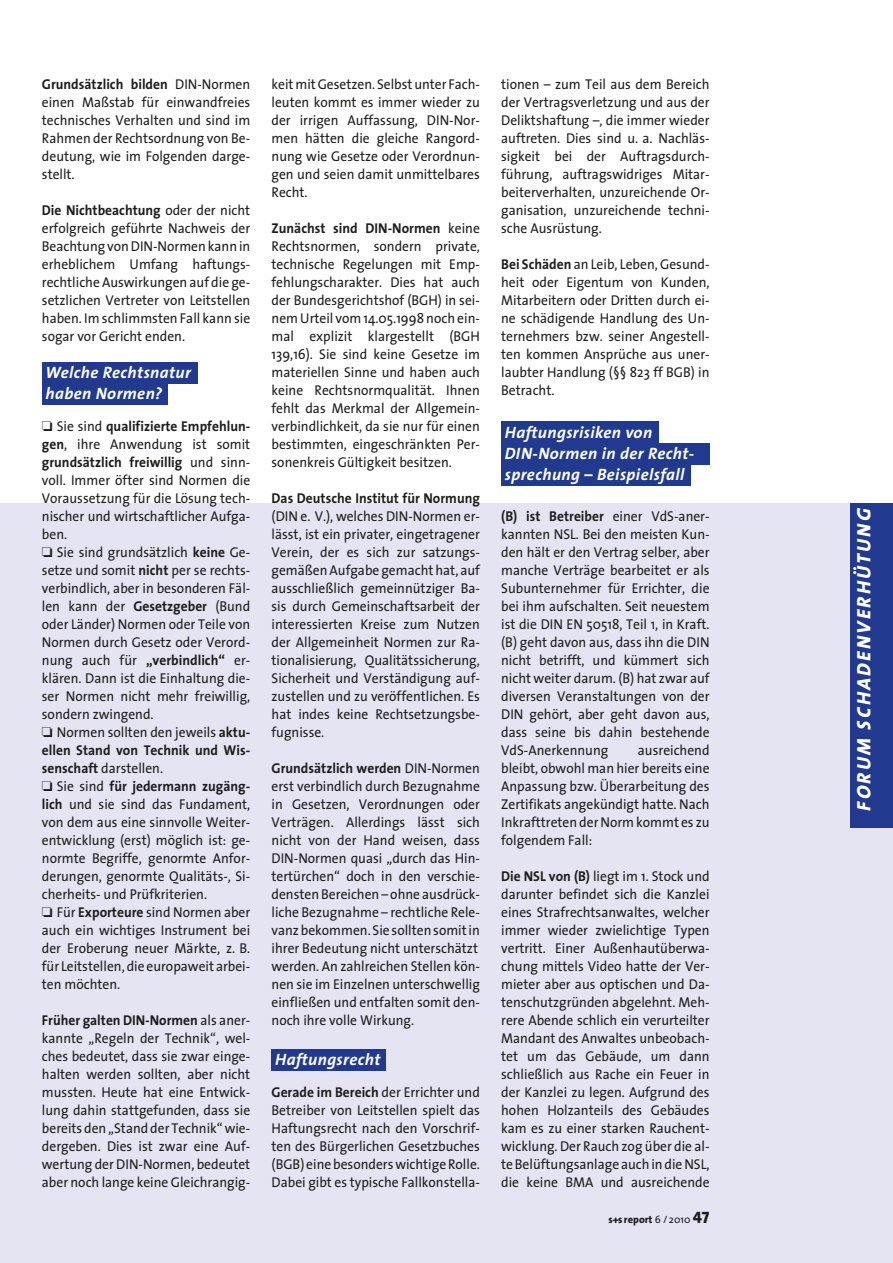
<style>
.page{position:relative;width:893px;height:1263px;background:#fff}
.page>*{position:absolute;margin:0;border:0;box-sizing:border-box;transform-origin:0 0}
.t1{font:italic 700 19.5px/22.5px "The Sans";color:#fff;scale:.9 1}
.t2{font:italic 800 19.5px "The Sans";letter-spacing:.115em;color:#fff}
.t3{font:italic 700 19.5px "The Sans";color:#e4e4f3;scale:.9 1}
.t4{font:italic 700 16.5px/21.3px "The Sans";letter-spacing:.025em;color:#fff}
.t5{font:14.25px/18px "The Sans";color:#1d1d1b;text-align:justify;scale:.95 1}
.t6{font:700 14.25px "The Sans";color:#1d1d1b;scale:.95 1}
.t7{font:800 10.5px "The Sans";color:#1d1d1b}
.s1{font-weight:700}
.s2{font-weight:400}
.s3{font-family:"The Sans Extra Bold Caps";font-weight:400;font-size:16.5px}
</style>
<div class="page">
<div style="left:0;top:503px;width:892px;height:759px;background:#e4e4f3"></div>
<div style="left:850px;top:503px;width:42px;height:325px;background:#213a8f"></div>
<div style="left:42px;top:362px;width:156px;height:21px;background:#213a8f"></div>
<div style="left:42px;top:383px;width:126px;height:22px;background:#213a8f"></div>
<div style="left:272px;top:1050px;width:114px;height:21px;background:#213a8f"></div>
<div style="left:501px;top:422px;width:157px;height:21px;background:#213a8f"></div>
<div style="left:501px;top:443px;width:208px;height:21px;background:#213a8f"></div>
<div style="left:501px;top:464px;width:189px;height:21px;background:#213a8f"></div>
<p class="t5" style="left:42px;top:76px;width:221px"><span class="s1">Grundsätzlich bilden</span> DIN-Normen einen Maßstab für einwandfreies technisches Verhalten und sind im Rahmen der Rechtsordnung von Be&shy;deutung, wie im Folgenden darge&shy;stellt.</p>
<p class="t5" style="left:42px;top:202px;width:221px"><span class="s1">Die Nichtbeachtung</span> oder der nicht erfolgreich geführte Nachweis der Beachtung von DIN-Normen kann in erheblichem Umfang haftungs&shy;rechtliche Auswirkungen auf die ge&shy;setzlichen Vertreter von Leitstellen haben. Im schlimmsten Fall kann sie sogar vor Gericht enden.</p>
<h1 class="t1" style="left:42px;top:365px;width:165px">Welche Rechtsnatur haben Normen?</h1>
<p class="t5" style="left:42px;top:418px;width:221px;text-align:left">❏ Sie sind <span class="s1">qualifizierte Empfehlun&shy;gen</span>, ihre Anwendung ist somit <span class="s1">grundsätzlich freiwillig</span> und sinn&shy;voll. Immer öfter sind Normen die<br>Voraussetzung für die Lösung tech&shy;nischer und wirtschaftlicher Aufga&shy;ben.<br>❏ Sie sind grundsätzlich <span class="s1">keine</span> Ge&shy;setze und somit <span class="s1">nicht</span> per se rechts&shy;verbindlich, aber in besonderen Fäl&shy;len kann der <span class="s1">Gesetzgeber</span> (Bund oder Länder) Normen oder Teile von<br>Normen durch Gesetz oder Verord&shy;nung auch für <span class="s1">„verbindlich“</span> er&shy;klären. Dann ist die Einhaltung die&shy;ser Normen nicht mehr freiwillig, sondern zwingend.<br>❏ Normen sollten den jeweils <span class="s1">aktu&shy;ellen Stand von Technik und Wis&shy;senschaft</span> darstellen.<br>❏ Sie sind <span class="s1">für jedermann zugäng&shy;lich</span> und sie sind das Fundament, von dem aus eine sinnvolle Weiter&shy;entwicklung (erst) möglich ist: ge&shy;normte Begriffe, genormte Anfor&shy;derungen, genormte Qualitäts-, Si&shy;cherheits- und Prüfkriterien.<br>❏ Für <span class="s1">Exporteure</span> sind Normen aber auch ein wichtiges Instrument bei der Eroberung neuer Märkte, z. B. für Leitstellen, die europaweit arbei&shy;ten möchten.</p>
<p class="t5" style="left:42px;top:1012px;width:221px"><span class="s1">Früher galten DIN-Normen</span> als aner&shy;kannte „Regeln der Technik“, wel&shy;ches bedeutet, dass sie zwar einge&shy;halten werden sollten, aber nicht mussten. Heute hat eine Entwick&shy;lung dahin stattgefunden, dass sie bereits den „Stand der Technik“ wie&shy;dergeben. Dies ist zwar eine Auf&shy;wertung der DIN-Normen, bedeutet aber noch lange keine Gleichrangig-</p>
<p class="t4" style="left:46px;top:363px;width:147px">Welche Rechtsnatur haben Normen?</p>
<p class="t5" style="left:272px;top:76px;width:221px">keit mit Gesetzen. Selbst unter Fach&shy;leuten kommt es immer wieder zu der irrigen Auffassung, DIN-Nor&shy;men hätten die gleiche Rangord&shy;nung wie Gesetze oder Verordnun&shy;gen und seien damit unmittelbares Recht.</p>
<p class="t5" style="left:272px;top:220px;width:221px"><span class="s1">Zunächst sind DIN-Normen</span> keine Rechtsnormen, sondern private, technische Regelungen mit Emp&shy;fehlungscharakter. Dies hat auch der Bundesgerichtshof (BGH) in sei&shy;nem Urteil vom 14.05.1998 noch ein&shy;mal explizit klargestellt (BGH 139,16). Sie sind keine Gesetze im materiellen Sinne und haben auch keine Rechtsnormqualität. Ihnen fehlt das Merkmal der Allgemein&shy;verbindlichkeit, da sie nur für einen bestimmten, eingeschränkten Per&shy;sonenkreis Gültigkeit besitzen.</p>
<p class="t6" style="left:272px;top:492px;width:221px">Das Deutsche Institut für Normung</p>
<p class="t5" style="left:272px;top:508px;width:221px">(DIN e. V.), welches DIN-Normen er&shy;lässt, ist ein privater, eingetragener Verein, der es sich zur satzungs&shy;gemäßen Aufgabe gemacht hat, auf ausschließlich gemeinnütziger Ba&shy;sis durch Gemeinschaftsarbeit der interessierten Kreise zum Nutzen der Allgemeinheit Normen zur Ra&shy;tionalisierung, Qualitätssicherung, Sicherheit und Verständigung auf&shy;zustellen und zu veröffentlichen. Es hat indes keine Rechtsetzungsbe&shy;fugnisse.</p>
<p class="t5" style="left:272px;top:760px;width:221px;text-align:left"><span class="s1">Grundsätzlich werden</span> DIN-Normen erst verbindlich durch Bezugnahme in Gesetzen, Verordnungen oder Verträgen. Allerdings lässt sich nicht von der Hand weisen, dass DIN-Normen quasi „durch das Hin&shy;tertürchen“ doch in den verschie&shy;densten Bereichen – ohne ausdrück&shy;liche Bezugnahme – rechtliche Rele&shy;vanz bekommen. Sie sollten somit in ihrer Bedeutung nicht unterschätzt werden. An zahlreichen Stellen kön&shy;nen sie im Einzelnen unterschwellig einfließen und entfalten somit den&shy;noch ihre volle Wirkung.</p>
<h1 class="t3" style="left:272px;top:1050px;width:120px">Haftungsrecht</h1>
<p class="t5" style="left:272px;top:1084px;width:221px"><span class="s1">Gerade im Bereich</span> der Errichter und Betreiber von Leitstellen spielt das Haftungsrecht nach den Vorschrif&shy;ten des Bürgerlichen Gesetzbuches (BGB) eine besonders wichtige Rolle.<br>Dabei gibt es typische Fallkonstella-</p>
<p class="t4" style="left:275px;top:1050px;width:107px">Haftungsrecht</p>
<p class="t5" style="left:501px;top:76px;width:221px">tionen – zum Teil aus dem Bereich der Vertragsverletzung und aus der Deliktshaftung –, die immer wieder auftreten. Dies sind u. a. Nachläs&shy;sigkeit bei der Auftragsdurch&shy;führung, auftragswidriges Mitar&shy;beiterverhalten, unzureichende Or&shy;ganisation, unzureichende techni&shy;sche Ausrüstung.</p>
<p class="t5" style="left:501px;top:256px;width:221px"><span class="s1">Bei Schäden</span> an Leib, Leben, Gesund&shy;heit oder Eigentum von Kunden, Mitarbeitern oder Dritten durch ei&shy;ne schädigende Handlung des Un&shy;ternehmers bzw. seiner Angestell&shy;ten kommen Ansprüche aus uner&shy;laubter Handlung (§§ 823 ff BGB) in Betracht.</p>
<h1 class="t1" style="left:501px;top:419px;width:215px">Haftungsrisiken von<br>DIN-Normen in der Recht&shy;sprechung – Beispielsfall</h1>
<p class="t5" style="left:501px;top:508px;width:221px"><span class="s1">(B) ist Betreiber</span> einer VdS-aner&shy;kannten NSL. Bei den meisten Kun&shy;den hält er den Vertrag selber, aber manche Verträge bearbeitet er als Subunternehmer für Errichter, die bei ihm aufschalten. Seit neuestem ist die DIN EN 50518, Teil 1, in Kraft. (B) geht davon aus, dass ihn die DIN nicht betrifft, und kümmert sich nicht weiter darum. (B) hat zwar auf diversen Veranstaltungen von der DIN gehört, aber geht davon aus, dass seine bis dahin bestehende VdS-Anerkennung</p>
<p class="t4" style="left:505px;top:423px;width:191px">Haftungsrisiken von<br>DIN-Normen in der Recht&shy;sprechung – Beispielsfall</p>
<p class="t5" style="left:501px;top:742px;width:221px;text-indent:137px">ausreichend bleibt, obwohl man hier bereits eine Anpassung bzw. Überarbeitung des Zertifikats angekündigt hatte. Nach Inkrafttreten der Norm kommt es zu folgendem Fall:</p>
<p class="t5" style="left:501px;top:868px;width:221px"><span class="s1">Die NSL von (B)</span> liegt im 1. Stock und darunter befindet sich die Kanzlei eines Strafrechtsanwaltes, welcher immer wieder zwielichtige Typen vertritt. Einer Außenhautüberwa&shy;chung mittels Video hatte der Ver&shy;mieter aber aus optischen und Da&shy;tenschutzgründen abgelehnt. Meh&shy;rere Abende schlich ein verurteilter Mandant des Anwaltes unbeobach&shy;tet um das Gebäude, um dann schließlich aus Rache ein Feuer in der Kanzlei zu legen. Aufgrund des hohen Holzanteils des Gebäudes kam es zu einer starken Rauchent&shy;wicklung. Der Rauch zog über die al&shy;te Belüftungsanlage auch in die NSL, die keine BMA und ausreichende</p>
<p class="t7" style="left:608px;top:1210px;width:103px">s+s report <span class="s2">6 / 2010</span> <span class="s3">47</span></p>
<h1 class="t2" style="left:855px;top:811px;width:304px;rotate:-90deg">FORUM SCHADENVERHÜTUNG</h1>
</div>
